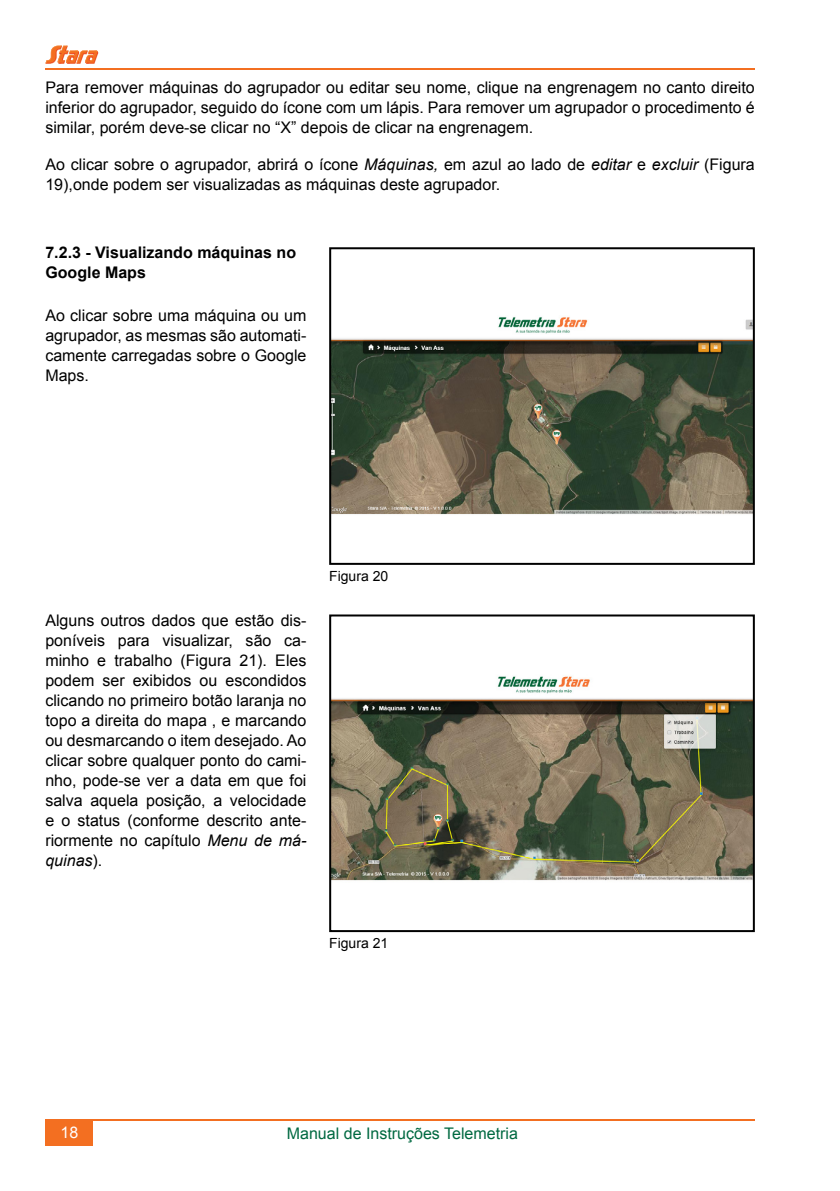
<style>
.page{position:relative;width:840px;height:1191px;background:#fff}
.page>*{position:absolute;margin:0;border:0;box-sizing:border-box;transform-origin:0 0}
.t1{font:16px/20px "Arial";color:#000;text-align:justify}
.t2{font:700 16px/20px "Arial";color:#000}
.t3{font:16px "Arial";color:#006941}
.t4{font:16px "Arial";color:#fff}
.t5{font:14px "Arial";color:#000}
.s1{font-style:italic}
</style>
<div class="page">
<svg style="left:45px;top:46px;width:54px;height:18px"></svg>
<hr style="left:45px;top:1119px;width:709px;height:2px;background:#f36f21">
<div style="left:45px;top:1119px;width:48px;height:26px;background:#f36f21"></div>
<hr style="left:45px;top:68px;width:709px;height:2px;background:#f36f21">
<img style="left:332px;top:317px;width:419px;height:198px">
<div style="left:329px;top:247px;width:425px;height:318px;border:2px solid #000"></div>
<img style="left:332px;top:676px;width:419px;height:205px">
<div style="left:329px;top:614px;width:425px;height:318px;border:2px solid #000"></div>
<p class="t1" style="left:45px;top:77px;width:710px">Para remover máquinas do agrupador ou editar seu nome, clique na engrenagem no canto direito inferior do agrupador, seguido do ícone com um lápis. Para remover um agrupador o procedimento é similar, porém deve-se clicar no “X” depois de clicar na engrenagem.</p>
<p class="t1" style="left:45px;top:154px;width:710px">Ao clicar sobre o agrupador, abrirá o ícone <span class="s1">Máquinas,</span> em azul ao lado de <span class="s1">editar</span> e <span class="s1">excluir</span> (Figura<br>19),onde podem ser visualizadas as máquinas deste agrupador.</p>
<p class="t2" style="left:45px;top:243px;width:252px">7.2.3 - Visualizando máquinas no<br>Google Maps</p>
<p class="t1" style="left:45px;top:305px;width:262px">Ao clicar sobre uma máquina ou um agrupador, as mesmas são automati&shy;camente carregadas sobre o Google Maps.</p>
<p class="t1" style="left:45px;top:610px;width:262px">Alguns outros dados que estão dis&shy;poníveis para visualizar, são ca&shy;minho e trabalho (Figura 21). Eles podem ser exibidos ou escondidos clicando no primeiro botão laranja no topo a direita do mapa , e marcando ou desmarcando o item desejado. Ao clicar sobre qualquer ponto do cami&shy;nho, pode-se ver a data em que foi salva aquela posição, a velocidade e o status (conforme descrito ante&shy;riormente no capítulo <span class="s1">Menu de má&shy;quinas</span>).</p>
<p class="t5" style="left:329px;top:566px;width:61px">Figura 20</p>
<p class="t5" style="left:329px;top:934px;width:61px">Figura 21</p>
<p class="t4" style="left:60px;top:1122px;width:19px">18</p>
<p class="t3" style="left:287px;top:1122px;width:232px">Manual de Instruções Telemetria</p>
</div>
